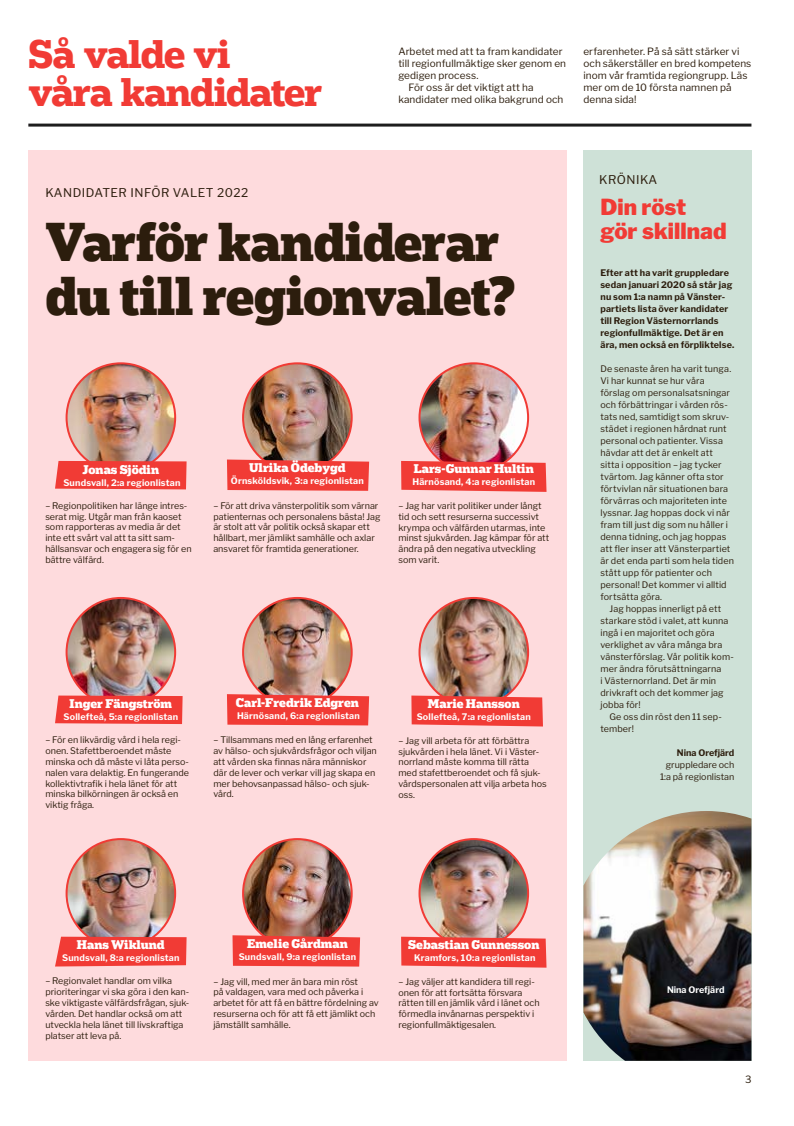
<style>
.page{position:relative;width:794px;height:1126px;background:#fff}
.page>*{position:absolute;margin:0;border:0;box-sizing:border-box;transform-origin:0 0}
.t1{font:900 52px/54px "Popular";letter-spacing:-.015em;color:#2c1d0d;scale:.96 1}
.t2{font:700 38px/38px "Popular";letter-spacing:-.025em;color:#f13b35}
.t3{font:900 22px/24px "Libre Franklin";letter-spacing:.005em;color:#f13b35}
.t4{font:900 12px "Popular";color:#fff}
.t5{font:12px "Libre Franklin";letter-spacing:.04em;color:#2c1d0d}
.t6{font:10px/12px "Libre Franklin";letter-spacing:.005em;color:#2c1d0d}
.t7{font:9px/10.8px "Libre Franklin";color:#2c1d0d}
.t8{font:700 9px "Libre Franklin";letter-spacing:.02em;color:#fff}
.t9{font:700 9px/12px "Libre Franklin";letter-spacing:.015em;color:#2c1d0d}
.t10{font:700 9px "Libre Franklin";color:#fff}
</style>
<div class="page">
<hr style="left:28px;top:124px;width:723px;height:3px;background:#1e1d1e">
<div style="left:583px;top:151px;width:168px;height:909px;background:#cee1d7"></div>
<img style="left:583px;top:811px;width:168px;height:249px">
<div style="left:28px;top:151px;width:538px;height:909px;background:#fedbdd"></div>
<img style="left:419px;top:363px;width:109px;height:109px;border-radius:54px">
<svg style="left:401px;top:461px;width:145px;height:31px;background:#f0433e"></svg>
<img style="left:67px;top:363px;width:108px;height:109px;border-radius:54px">
<img style="left:243px;top:363px;width:109px;height:109px;border-radius:54px">
<svg style="left:227px;top:459px;width:142px;height:32px;background:#ee433d"></svg>
<div style="left:55px;top:461px;width:132px;height:28px;background:#f13b35"></div>
<img style="left:419px;top:598px;width:109px;height:108px;border-radius:54px">
<svg style="left:411px;top:695px;width:132px;height:31px;background:#ef443e"></svg>
<img style="left:67px;top:598px;width:108px;height:108px;border-radius:54px">
<img style="left:243px;top:598px;width:109px;height:108px;border-radius:54px">
<svg style="left:227px;top:694px;width:142px;height:31px;background:#f0403b"></svg>
<svg style="left:55px;top:695px;width:128px;height:29px;background:#f0423d"></svg>
<img style="left:419px;top:839px;width:109px;height:108px;border-radius:54px">
<svg style="left:401px;top:936px;width:145px;height:31px;background:#f0443e"></svg>
<img style="left:67px;top:839px;width:108px;height:108px;border-radius:54px">
<img style="left:243px;top:839px;width:109px;height:108px;border-radius:54px">
<svg style="left:232px;top:935px;width:128px;height:31px;background:#ef403a"></svg>
<svg style="left:55px;top:936px;width:132px;height:30px;background:#f0443e"></svg>
<h2 class="t2" style="left:28px;top:34px;width:296px">Så valde vi våra kandidater</h2>
<p class="t6" style="left:398px;top:44px;width:166px">Arbetet med att ta fram kandidater</p>
<p class="t6" style="left:398px;top:56px;width:169px">till regionfullmäktige sker genom en</p>
<p class="t6" style="left:398px;top:68px;width:82px">gedigen process.</p>
<p class="t6" style="left:408px;top:80px;width:127px">För oss är det viktigt att ha</p>
<p class="t6" style="left:398px;top:92px;width:166px">kandidater med olika bakgrund och</p>
<p class="t6" style="left:583px;top:44px;width:169px">erfarenheter. På så sätt stärker vi och säkerställer en bred kompetens inom vår framtida regiongrupp. Läs mer om de 10 första namnen på denna sida!</p>
<h3 class="t5" style="left:45px;top:183px;width:204px">KANDIDATER INFÖR VALET 2022</h3>
<h1 class="t1" style="left:45px;top:213px;width:491px">Varför kandiderar du till regionvalet?</h1>
<h3 class="t4" style="left:83px;top:461px;width:78px">Jonas Sjödin</h3>
<p class="t8" style="left:63px;top:475px;width:118px">Sundsvall, 2:a regionlistan</p>
<p class="t7" style="left:45px;top:499px;width:148px">– Regionpolitiken har länge intres&shy;serat mig. Utgår man från kaoset som rapporteras av media är det inte ett svårt val att ta sitt sam&shy;hällsansvar och engagera sig för en bättre välfärd.</p>
<h3 class="t4" style="left:249px;top:460px;width:98px">Ulrika Ödebygd</h3>
<p class="t8" style="left:231px;top:474px;width:134px">Örnsköldsvik, 3:a regionlistan</p>
<p class="t7" style="left:213px;top:499px;width:169px">– För att driva vänsterpolitik som värnar patienternas och personalens bästa! Jag är stolt att vår politik också skapar ett hållbart, mer jämlikt samhälle och axlar ansvaret för framtida generationer.</p>
<h3 class="t4" style="left:414px;top:461px;width:121px">Lars-Gunnar Hultin</h3>
<p class="t8" style="left:412px;top:475px;width:124px">Härnösand, 4:a regionlistan</p>
<p class="t7" style="left:398px;top:499px;width:152px">– Jag har varit politiker under långt tid och sett resurserna successivt krympa och välfärden utarmas, inte minst sjukvården. Jag kämpar för att ändra på den negativa utveckling som varit.</p>
<h3 class="t4" style="left:70px;top:696px;width:104px">Inger Fängström</h3>
<p class="t8" style="left:63px;top:709px;width:116px">Sollefteå, 5:a regionlistan</p>
<p class="t7" style="left:45px;top:733px;width:145px">– För en likvärdig vård i hela regi&shy;onen. Stafettberoendet måste minska och då måste vi låta perso&shy;nalen vara delaktig. En fungerande kollektivtrafik i hela länet för att minska bilkörningen är också en viktig fråga.</p>
<h3 class="t4" style="left:236px;top:694px;width:125px">Carl-Fredrik Edgren</h3>
<p class="t8" style="left:237px;top:708px;width:124px">Härnösand, 6:a regionlistan</p>
<p class="t7" style="left:213px;top:734px;width:165px">– Tillsammans med en lång erfarenhet av hälso- och sjukvårdsfrågor och viljan att vården ska finnas nära människor där de lever och verkar vill jag skapa en mer behovsanpassad hälso- och sjuk&shy;vård.</p>
<h3 class="t4" style="left:428px;top:695px;width:93px">Marie Hansson</h3>
<p class="t8" style="left:417px;top:709px;width:116px">Sollefteå, 7:a regionlistan</p>
<p class="t7" style="left:398px;top:734px;width:150px">– Jag vill arbeta för att förbättra sjukvården i hela länet. Vi i Väster&shy;norrland måste komma till rätta med stafettberoendet och få sjuk&shy;vårdspersonalen att vilja arbeta hos oss.</p>
<h3 class="t5" style="left:599px;top:170px;width:60px">KRÖNIKA</h3>
<h3 class="t3" style="left:600px;top:192px;width:128px">Din röst gör skillnad</h3>
<p class="t9" style="left:600px;top:266px;width:135px">Efter att ha varit gruppledare sedan januari 2020 så står jag nu som 1:a namn på Vänster&shy;partiets lista över kandidater till Region Västernorrlands regionfullmäktige. Det är en ära, men också en förpliktelse.</p>
<p class="t7" style="left:600px;top:362px;width:135px;line-height:12px">De senaste åren ha varit tunga.<br>Vi har kunnat se hur våra förslag om personalsatsningar och förbättringar i vården rös&shy;tats ned, samtidigt som skruv&shy;städet i regionen hårdnat runt personal och patienter. Vissa hävdar att det är enkelt att sitta i opposition – jag tycker tvärtom. Jag känner ofta stor förtvivlan när situationen bara förvärras och majoriteten inte lyssnar. Jag hoppas dock vi når fram till just dig som nu håller i denna tidning, och jag hoppas att fler inser att Vänsterpartiet är det enda parti som hela tiden stått upp för patienter och personal! Det kommer vi alltid fortsätta göra.</p>
<p class="t7" style="left:600px;top:602px;width:135px;line-height:12px;text-indent:9px">Jag hoppas innerligt på ett starkare stöd i valet, att kunna ingå i en majoritet och göra verklighet av våra många bra vänsterförslag. Vår politik kom&shy;mer ändra förutsättningarna<br>i Västernorrland. Det är min drivkraft och det kommer jag jobba för!</p>
<p class="t7" style="left:600px;top:710px;width:123px;line-height:12px;text-indent:9px">Ge oss din röst den 11 sep&shy;tember!</p>
<p class="t9" style="left:677px;top:746px;width:59px">Nina Orefjärd</p>
<p class="t7" style="left:660px;top:758px;width:76px;line-height:12px;text-align:right">gruppledare och<br>1:a på regionlistan</p>
<h3 class="t4" style="left:77px;top:937px;width:89px">Hans Wiklund</h3>
<p class="t8" style="left:62px;top:950px;width:119px">Sundsvall, 8:a regionlistan</p>
<p class="t7" style="left:45px;top:974px;width:145px">– Regionvalet handlar om vilka prioriteringar vi ska göra i den kan&shy;ske viktigaste välfärdsfrågan, sjuk&shy;vården. Det handlar också om att utveckla hela länet till livskraftiga platser att leva på.</p>
<h3 class="t4" style="left:247px;top:935px;width:102px">Emelie Gårdman</h3>
<p class="t8" style="left:239px;top:949px;width:119px">Sundsvall, 9:a regionlistan</p>
<p class="t7" style="left:213px;top:975px;width:167px">– Jag vill, med mer än bara min röst<br>på valdagen, vara med och påverka i arbetet för att få en bättre fördelning av resurserna och för att få ett jämlikt och jämställt samhälle.</p>
<h3 class="t4" style="left:408px;top:936px;width:133px">Sebastian Gunnesson</h3>
<p class="t8" style="left:414px;top:950px;width:123px">Kramfors, 10:a regionlistan</p>
<p class="t7" style="left:398px;top:975px;width:143px">– Jag väljer att kandidera till regi&shy;onen för att fortsätta försvara rätten till en jämlik vård i länet och förmedla invånarnas perspektiv i regionfullmäktigesalen.</p>
<p class="t10" style="left:667px;top:982px;width:59px">Nina Orefjärd</p>
<p class="t6" style="left:745px;top:1072px;width:8px">3</p>
</div>
